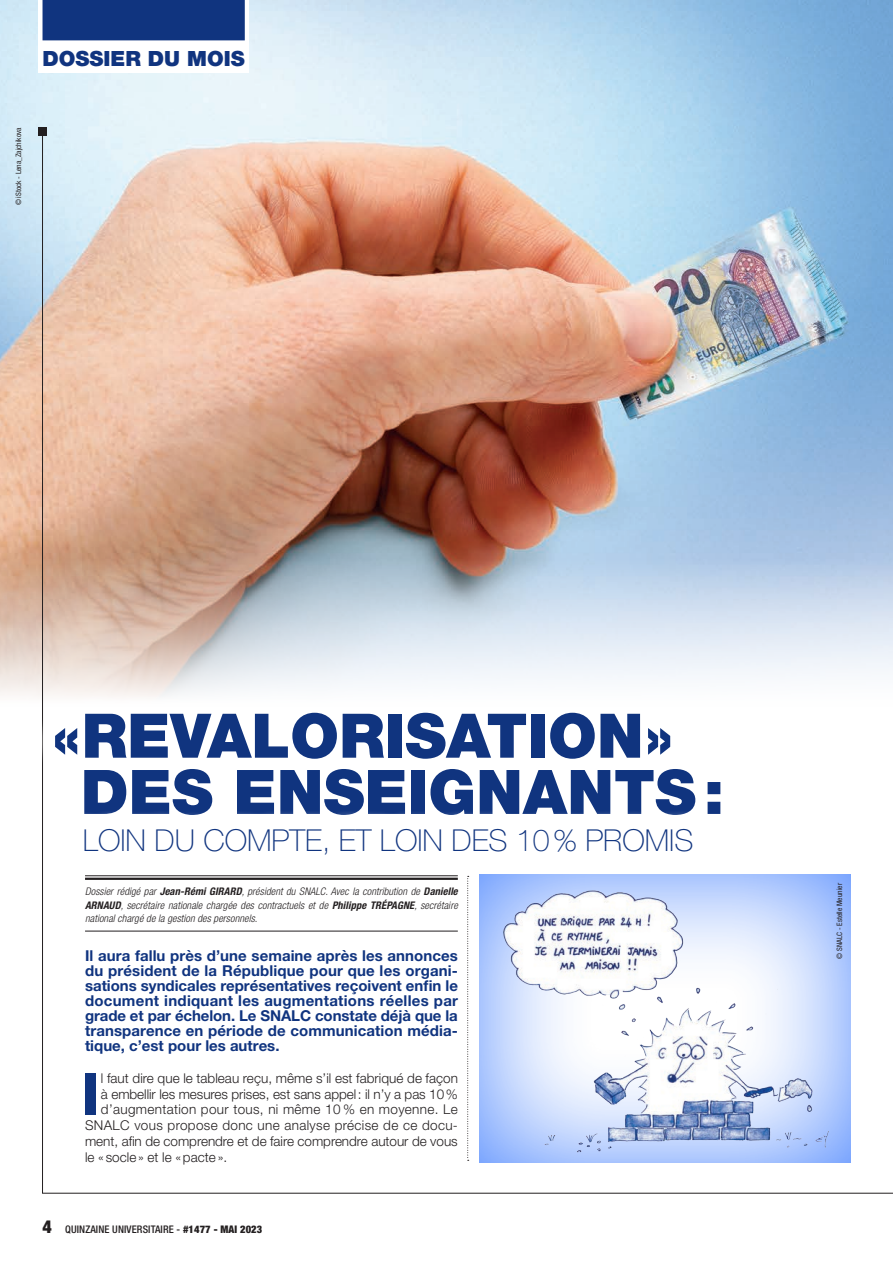
<style>
.page{position:relative;width:893px;height:1263px;background:#fff}
.page>*{position:absolute;margin:0;border:0;box-sizing:border-box;transform-origin:0 0}
.Titre_édito{font:900 61.5px "Helvetica Neue LT Pro";color:#10347f}
.t1{font:900 condensed 57.6px "Helvetica Neue LT Pro";color:#10347f}
.Titre_édito-2{font:100 30.3px "Helvetica Neue LT Pro";color:#10347f}
.t2{font:900 21px "Helvetica Neue LT Pro";color:#10347f}
.t3{font:900 condensed 18px "Helvetica Neue LT Pro";color:#231f20}
.t4{font:700 15px/15px "Helvetica Neue LT Pro";letter-spacing:.005em;color:#10347f;text-align:justify}
.t5{font:300 13.5px "Helvetica Neue LT Pro";letter-spacing:.005em;color:#231f20}
.t6{font:300 13.5px "Helvetica Neue LT Pro";letter-spacing:.025em;color:#231f20}
.t7{font:italic 300 condensed 10.5px/13.5px "Helvetica Neue LT Pro";letter-spacing:.01em;color:#231f20;text-align:justify}
.t8{font:500 condensed 10.5px "Helvetica Neue LT Pro";letter-spacing:.01em;color:#231f20}
.t9{font:condensed 7.5px "Helvetica Neue LT Pro";color:#231f20}
.s1{font-weight:700}
.s2{font-weight:900}
</style>
<div class="page">
<img style="left:0;top:0;width:893px;height:695px">
<svg style="left:38px;top:128px;width:9px;height:8px"></svg>
<img style="left:42px;top:131px;width:851px;height:1063px">
<div style="left:477px;top:872px;width:375px;height:291px;background:#10347f;opacity:.8"></div>
<div style="left:38px;top:0;width:211px;height:72px;background:#fff"></div>
<div style="left:33px;top:691px;width:709px;height:145px;background:#fff"></div>
<hr style="left:85px;top:875px;width:373px;height:1px;background:#231f20">
<hr style="left:85px;top:878px;width:373px;height:2px;background:#231f20">
<hr style="left:85px;top:931px;width:373px;height:1px;background:#231f20">
<div style="left:66px;top:810px;width:644px;height:62px;background:#fff"></div>
<img style="left:490px;top:875px;width:348px;height:288px">
<svg style="left:467px;top:876px;width:2px;height:285px"></svg>
<div style="left:43px;top:0;width:202px;height:40px;background:#10347f"></div>
<p class="t2" style="left:43px;top:46px;width:204px">DOSSIER DU MOIS</p>
<p class="t9" style="left:14px;top:205px;width:79px;rotate:-90deg">© iStock - Lena_Zajchikova</p>
<p class="Titre_édito" style="left:53px;top:699px;width:622px">«REVALORISATION»</p>
<p class="Titre_édito" style="left:81px;top:755px;width:645px">DES ENSEIGNANTS:</p>
<p class="Titre_édito-2" style="left:83px;top:822px;width:612px">LOIN DU COMPTE, ET LOIN DES 10% PROMIS</p>
<p class="t7" style="left:85px;top:885px;width:374px">Dossier rédigé par <span class="s1">Jean-Rémi GIRARD</span>, président du SNALC. Avec la contribution de <span class="s1">Danielle ARNAUD</span>, secrétaire nationale chargée des contractuels et de <span class="s1">Philippe TRÉPAGNE</span>, secrétaire national chargé de la gestion des personnels.</p>
<p class="t4" style="left:85px;top:948px;width:374px">Il aura fallu près d’une semaine après les annonces du président de la République pour que les organi&shy;sations syndicales représentatives reçoivent enfin le document indiquant les augmentations réelles par grade et par échelon. Le SNALC constate déjà que la transparence en période de communication média&shy;tique, c’est pour les autres.</p>
<p class="t1" style="left:83px;top:1058px;width:16px">I</p>
<p class="t5" style="left:101px;top:1070px;width:359px">l faut dire que le tableau reçu, même s’il est fabriqué de façon</p>
<p class="t5" style="left:101px;top:1085px;width:358px">à embellir les mesures prises, est sans appel: il n’y a pas 10%</p>
<p class="t6" style="left:101px;top:1101px;width:358px">d’augmentation pour tous, ni même 10 % en moyenne. Le</p>
<p class="t6" style="left:85px;top:1117px;width:374px">SNALC vous propose donc une analyse précise de ce docu-</p>
<p class="t5" style="left:85px;top:1133px;width:374px">ment, afin de comprendre et de faire comprendre autour de vous</p>
<p class="t5" style="left:85px;top:1148px;width:144px">le « socle » et le «pacte ».</p>
<p class="t3" style="left:43px;top:1216px;width:11px">4</p>
<p class="t8" style="left:65px;top:1223px;width:199px">QUINZAINE UNIVERSITAIRE - <span class="s2">#1477 - MAI 2023</span></p>
<p class="t9" style="left:835px;top:959px;width:77px;rotate:-90deg">© SNALC - Estelle Meunier</p>
</div>
